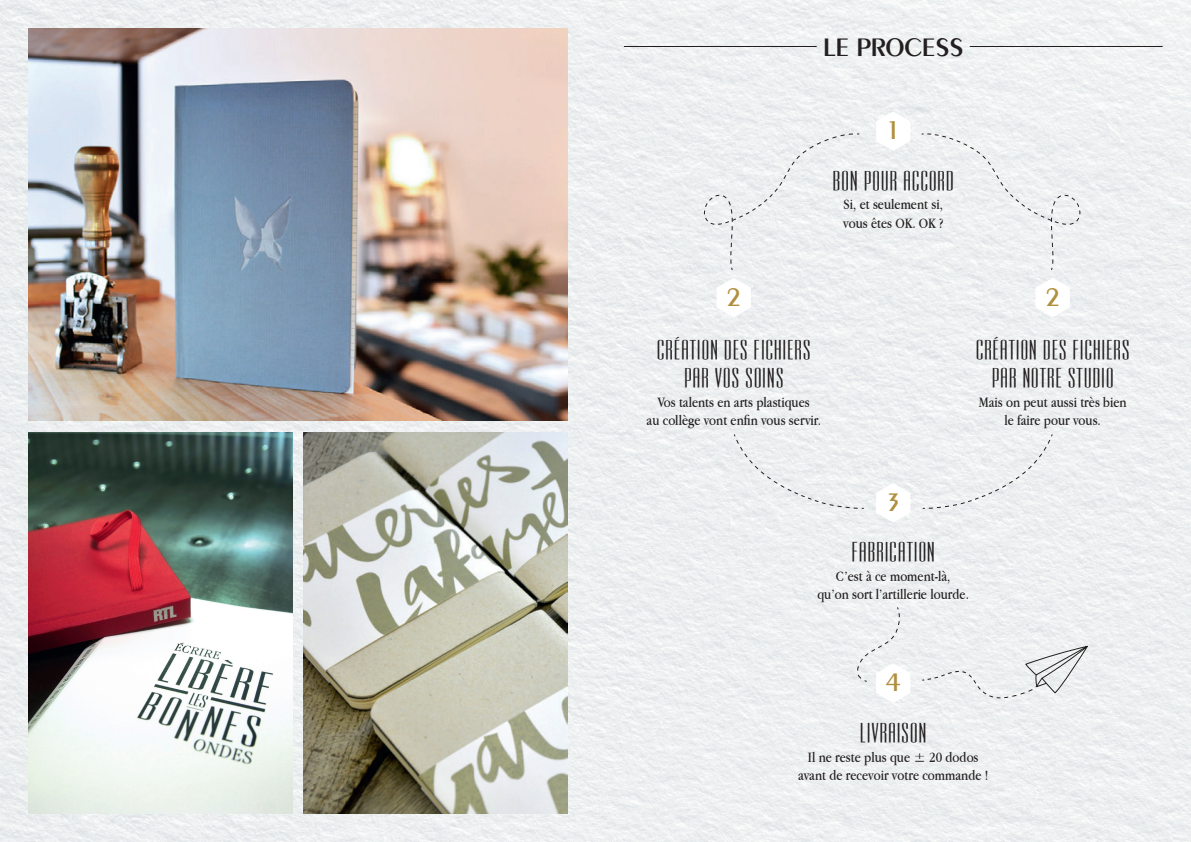
<style>
.page{position:relative;width:1191px;height:842px;background:#fff}
.page>*{position:absolute;margin:0;border:0;box-sizing:border-box;transform-origin:0 0}
.t1{font:600 27px "Peignot LT Std";color:#231f20}
.t2{font:600 27px "Peignot LT Std";color:#b08f3e}
.t3{font:23px/27.6px "Ultra Condensed Sans Serif";color:#231f20;text-align:center}
.t4{font:15px/18px "Apple Garamond";color:#231f20;text-align:center}
</style>
<div class="page">
<img style="left:0;top:0;width:1191px;height:842px">
<img style="left:28px;top:28px;width:539px;height:393px">
<img style="left:28px;top:432px;width:264px;height:382px">
<img style="left:303px;top:432px;width:264px;height:382px">
<hr style="left:969px;top:46px;width:193px;height:1px;background:#231f20">
<hr style="left:624px;top:46px;width:192px;height:1px;background:#231f20">
<svg style="left:876px;top:111px;width:34px;height:40px"></svg>
<svg style="left:876px;top:483px;width:34px;height:39px"></svg>
<svg style="left:716px;top:278px;width:35px;height:39px"></svg>
<svg style="left:1035px;top:278px;width:34px;height:39px"></svg>
<svg style="left:703px;top:133px;width:157px;height:138px"></svg>
<svg style="left:920px;top:133px;width:161px;height:138px"></svg>
<svg style="left:733px;top:433px;width:131px;height:76px"></svg>
<svg style="left:921px;top:433px;width:132px;height:76px"></svg>
<svg style="left:856px;top:606px;width:54px;height:97px"></svg>
<svg style="left:921px;top:643px;width:171px;height:56px"></svg>
<h1 class="t1" style="left:823px;top:31px;width:142px">LE PROCESS</h1>
<h1 class="t2" style="left:885px;top:114px;width:17px">1</h1>
<h2 class="t3" style="left:832px;top:166px;width:124px">BON POUR ACCORD</h2>
<p class="t4" style="left:843px;top:195px;width:101px;text-align:left">Si, et seulement si, vous êtes OK. OK ?</p>
<h1 class="t2" style="left:726px;top:281px;width:17px">2</h1>
<h1 class="t2" style="left:1045px;top:281px;width:17px">2</h1>
<h2 class="t3" style="left:656px;top:336px;width:156px">CRÉATION DES FICHIERS<br>PAR VOS SOINS</h2>
<p class="t4" style="left:646px;top:392px;width:176px">Vos talents en arts plastiques<br>au collège vont enfin vous servir.</p>
<h2 class="t3" style="left:975px;top:336px;width:156px">CRÉATION DES FICHIERS<br>PAR NOTRE STUDIO</h2>
<p class="t4" style="left:978px;top:392px;width:149px">Mais on peut aussi très bien le faire pour vous.</p>
<h1 class="t2" style="left:885px;top:486px;width:17px">3</h1>
<h2 class="t3" style="left:851px;top:538px;width:86px">FABRICATION</h2>
<p class="t4" style="left:817px;top:567px;width:153px">C’est à ce moment-là,<br>qu’on sort l’artillerie lourde.</p>
<h1 class="t2" style="left:885px;top:666px;width:17px">4</h1>
<h2 class="t3" style="left:859px;top:718px;width:69px">LIVRAISON</h2>
<p class="t4" style="left:798px;top:747px;width:192px">Il ne reste plus que ± 20 dodos avant de recevoir votre commande !</p>
</div>
